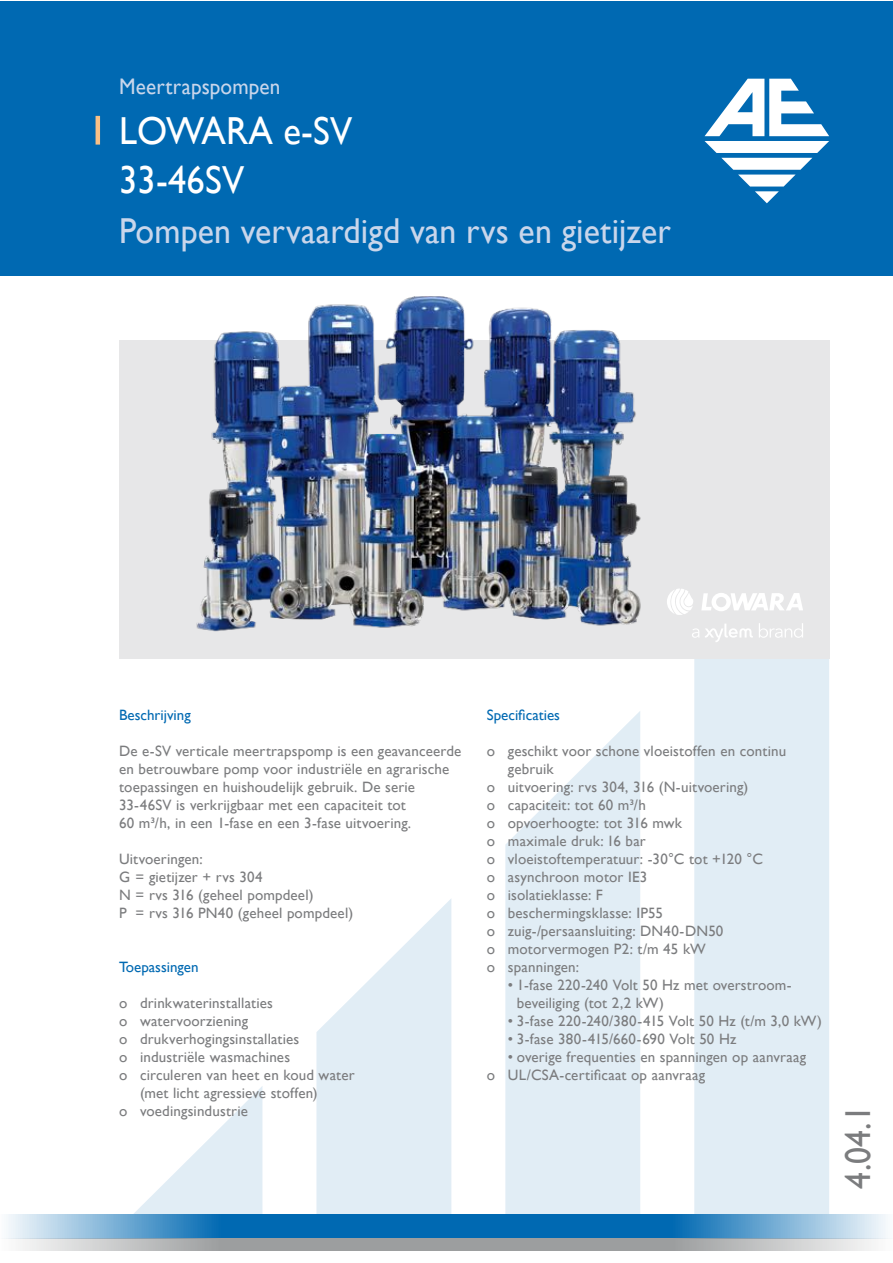
<style>
.page{position:relative;width:893px;height:1263px;background:#fff}
.page>*{position:absolute;margin:0;border:0;box-sizing:border-box;transform-origin:0 0}
.t1{font:39px/49.5px "Gill Sans";letter-spacing:.005em;color:#fff;scale:.94 1}
.t2{font:36px "Gill Sans";letter-spacing:.005em;color:#c9d6eb;scale:.94 1}
.t3{font:36px "Gill Sans";color:#7b7c7e;scale:.94 1}
.t4{font:22.5px "Gill Sans";letter-spacing:.01em;color:#c9d6eb;scale:.94 1}
.t5{font:15px/18px "Gill Sans";letter-spacing:.01em;color:#7b7c7e}
.t6{font:15px "Gill Sans";color:#0069b2}
</style>
<div class="page">
<div style="left:0;top:1px;width:892px;height:274px;background:#0069b2"></div>
<hr style="left:96px;top:116px;width:4px;height:29px;background:#f9c086">
<svg style="left:134px;top:1087px;width:128px;height:127px"></svg>
<svg style="left:316px;top:899px;width:135px;height:315px;fill:#e1edf5"></svg>
<div style="left:694px;top:659px;width:135px;height:555px;background:#e1edf5"></div>
<svg style="left:505px;top:711px;width:135px;height:503px;background:#e5eff6"></svg>
<div style="left:119px;top:340px;width:710px;height:319px;background:#e7e7e8"></div>
<svg style="left:704px;top:79px;width:125px;height:124px"></svg>
<svg style="left:701px;top:593px;width:102px;height:18px"></svg>
<svg style="left:692px;top:628px;width:7px;height:10px"></svg>
<svg style="left:759px;top:623px;width:44px;height:15px"></svg>
<svg style="left:705px;top:624px;width:48px;height:18px"></svg>
<svg style="left:8px;top:1214px;width:438px;height:24px;background:#3b8bc3"></svg>
<svg style="left:4px;top:1238px;width:442px;height:13px;background:#b1b4b5"></svg>
<svg style="left:446px;top:1214px;width:440px;height:24px;background:#3b8bc3"></svg>
<svg style="left:446px;top:1238px;width:444px;height:13px;background:#b1b3b5"></svg>
<img style="left:196px;top:296px;width:500px;height:339px">
<h3 class="t4" style="left:119px;top:74px;width:173px">Meertrapspompen</h3>
<h1 class="t1" style="left:119px;top:106px;width:250px">LOWARA e-SV<br>33-46SV</h1>
<h2 class="t2" style="left:119px;top:210px;width:589px">Pompen vervaardigd van rvs en gietijzer</h2>
<p class="t6" style="left:119px;top:706px;width:73px">Beschrijving</p>
<p class="t5" style="left:119px;top:742px;width:344px">De e-SV verticale meertrapspomp is een geavanceerde en betrouwbare pomp voor industriële en agrarische toepassingen en huishoudelijk gebruik. De serie 33-46SV is verkrijgbaar met een capaciteit tot<br>60 m³/h, in een 1-fase en een 3-fase uitvoering.</p>
<p class="t5" style="left:119px;top:850px;width:236px">Uitvoeringen:<br>G = gietijzer + rvs 304<br>N = rvs 316 (geheel pompdeel)<br>P = rvs 316 PN40 (geheel pompdeel)</p>
<p class="t6" style="left:119px;top:958px;width:81px">Toepassingen</p>
<p class="t5" style="left:119px;top:994px;width:155px">o drinkwaterinstallaties</p>
<p class="t5" style="left:119px;top:1012px;width:131px">o watervoorziening</p>
<p class="t5" style="left:119px;top:1030px;width:182px">o drukverhogingsinstallaties</p>
<p class="t5" style="left:119px;top:1048px;width:173px">o industriële wasmachines</p>
<p class="t5" style="left:119px;top:1066px;width:237px">o circuleren van heet en koud water</p>
<p class="t5" style="left:140px;top:1084px;width:179px">(met licht agressieve stoffen)</p>
<p class="t5" style="left:119px;top:1102px;width:130px">o voedingsindustrie</p>
<p class="t6" style="left:487px;top:706px;width:75px">Specificaties</p>
<p class="t5" style="left:487px;top:742px;width:301px">o geschikt voor schone vloeistoffen en continu</p>
<p class="t5" style="left:508px;top:760px;width:47px">gebruik</p>
<p class="t5" style="left:487px;top:778px;width:263px">o uitvoering: rvs 304, 316 (N-uitvoering)</p>
<p class="t5" style="left:487px;top:796px;width:160px">o capaciteit: tot 60 m³/h</p>
<p class="t5" style="left:487px;top:814px;width:197px">o opvoerhoogte: tot 316 mwk</p>
<p class="t5" style="left:487px;top:832px;width:160px">o maximale druk: 16 bar</p>
<p class="t5" style="left:487px;top:850px;width:278px">o vloeistoftemperatuur: -30°C tot +120 °C</p>
<p class="t5" style="left:487px;top:868px;width:162px">o asynchroon motor IE3</p>
<p class="t5" style="left:487px;top:886px;width:118px">o isolatieklasse: F</p>
<p class="t5" style="left:487px;top:904px;width:178px">o beschermingsklasse: IP55</p>
<p class="t5" style="left:487px;top:922px;width:238px">o zuig-/persaansluiting: DN40-DN50</p>
<p class="t5" style="left:487px;top:940px;width:220px">o motorvermogen P2: t/m 45 kW</p>
<p class="t5" style="left:487px;top:958px;width:94px">o spanningen:</p>
<p class="t5" style="left:517px;top:976px;width:276px;text-indent:-9px">• 1-fase 220-240 Volt 50 Hz met overstroom&shy;beveiliging (tot 2,2 kW)</p>
<p class="t5" style="left:508px;top:1012px;width:316px">• 3-fase 220-240/380-415 Volt 50 Hz (t/m 3,0 kW)</p>
<p class="t5" style="left:508px;top:1030px;width:230px">• 3-fase 380-415/660-690 Volt 50 Hz</p>
<p class="t5" style="left:487px;top:1048px;width:321px;text-indent:21px">• overige frequenties en spanningen op aanvraag o UL/CSA-certificaat op aanvraag</p>
<h2 class="t3" style="left:837px;top:1188px;width:90px;rotate:-90deg">4.04.1</h2>
</div>
